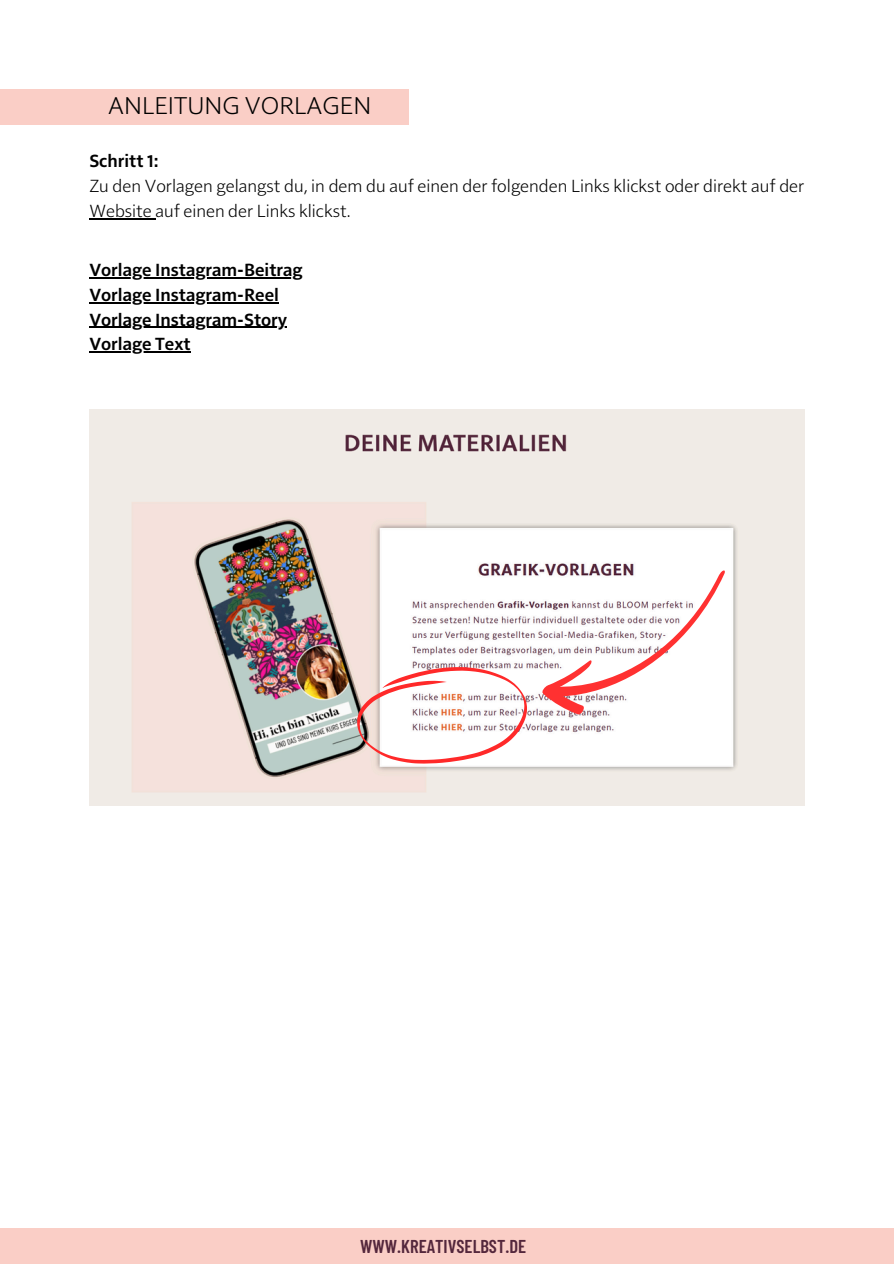
<style>
.page{position:relative;width:894px;height:1264px;background:#fff}
.page>*{position:absolute;margin:0;border:0;box-sizing:border-box;transform-origin:0 0}
.t1{font:300 24.9px "Solitaire MVB Pro";color:#000}
.t2{font:600 18.6px "Barlow Condensed";color:#54273c}
.t3{font:300 18px/24.8px "Solitaire MVB Pro";color:#000}
.t4{font:600 18px "Solitaire MVB Pro";color:#000}
</style>
<div class="page">
<div style="left:0;top:1227px;width:893px;height:36px;background:#facec6"></div>
<div style="left:0;top:89px;width:408px;height:35px;background:#facec6"></div>
<hr style="left:89px;top:218px;width:66px;height:1px;background:#000">
<hr style="left:89px;top:277px;width:213px;height:1px;background:#000">
<hr style="left:89px;top:302px;width:190px;height:1px;background:#000">
<hr style="left:89px;top:327px;width:198px;height:1px;background:#000">
<hr style="left:89px;top:351px;width:102px;height:1px;background:#000">
<img style="left:89px;top:409px;width:715px;height:396px">
<svg style="left:540px;top:553px;width:205px;height:181px"></svg>
<svg style="left:357px;top:667px;width:170px;height:96px"></svg>
<p class="t1" style="left:108px;top:94px;width:265px">ANLEITUNG VORLAGEN</p>
<p class="t4" style="left:89px;top:153px;width:71px">Schritt 1:</p>
<h3 class="t3" style="left:89px;top:174px;width:716px">Zu den Vorlagen gelangst du, in dem du auf einen der folgenden Links klickst oder direkt auf der<br>Website auf einen der Links klickst.</h3>
<p class="t4" style="left:89px;top:262px;width:215px">Vorlage Instagram-Beitrag</p>
<p class="t4" style="left:89px;top:286px;width:191px">Vorlage Instagram-Reel</p>
<p class="t4" style="left:89px;top:311px;width:199px">Vorlage Instagram-Story</p>
<h2 class="t4" style="left:89px;top:336px;width:103px">Vorlage Text</h2>
<h1 class="t2" style="left:360px;top:1234px;width:167px">WWW.KREATIVSELBST.DE</h1>
</div>
